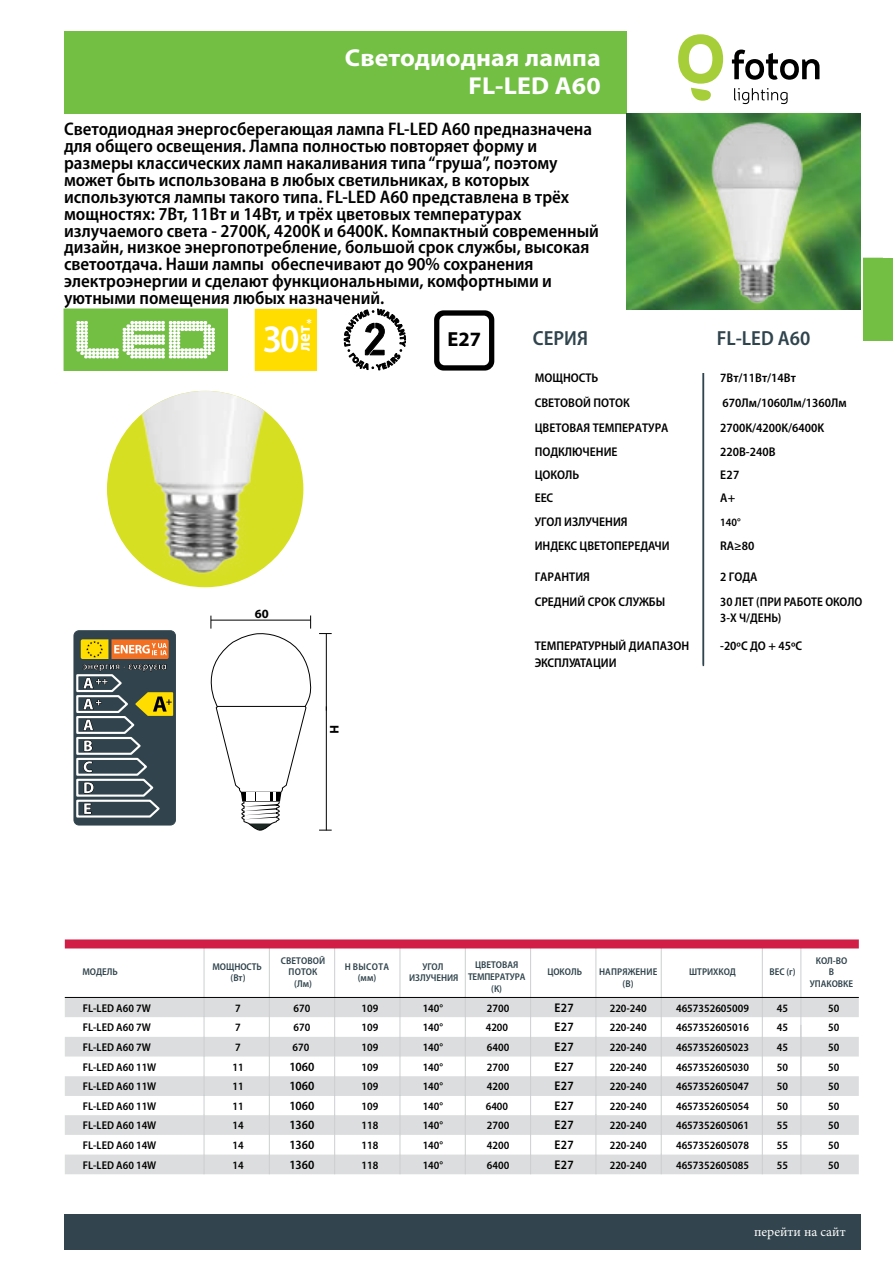
<style>
.page{position:relative;width:893px;height:1263px;background:#fff}
.page>*{position:absolute;margin:0;border:0;box-sizing:border-box;transform-origin:0 0}
.t1{font:600 semi-condensed 39px "Myriad Pro";color:#fff}
.t2{font:700 24.6px/28.2px "Myriad Pro";letter-spacing:.01em;color:#fff;text-align:right;scale:1.05 1}
.t3{font:600 semi-condensed 20.4px "Myriad Pro";color:#30444d}
.t4{font:700 20.4px "Myriad Pro";color:#000}
.t5{font:600 semi-condensed 18.3px/17px "Myriad Pro";color:#000}
.t6{font:700 semi-condensed 17.55px "Myriad Pro";color:#fff}
.t7{font:13.5px "Minion Pro";color:#fff}
.t8{font:600 semi-condensed 12.6px/19.6px "Myriad Pro";color:#000}
.t9{font:700 12.6px "Myriad Pro";color:#000}
.t10{font:600 semi-condensed 11.25px/19.6px "Myriad Pro";color:#000;text-align:justify}
.t11{font:600 semi-condensed 9.9px/11.9px "Myriad Pro";color:#31444d;text-align:center}
.t12{font:600 semi-condensed 9.9px/11.9px "Myriad Pro";letter-spacing:.035em;color:#31444d;text-align:center}
</style>
<div class="page">
<div style="left:863px;top:258px;width:30px;height:82px;background:#72bf44"></div>
<div style="left:64px;top:1214px;width:797px;height:36px;background:#32444d"></div>
<div style="left:64px;top:31px;width:562px;height:83px;background:#72bf44"></div>
<svg style="left:678px;top:34px;width:45px;height:67px"></svg>
<svg style="left:734px;top:88px;width:54px;height:16px"></svg>
<svg style="left:732px;top:50px;width:87px;height:30px"></svg>
<img style="left:626px;top:114px;width:235px;height:195px">
<div style="left:255px;top:309px;width:61px;height:61px;background:#fd0"></div>
<svg style="left:344px;top:308px;width:62px;height:62px"></svg>
<div style="left:64px;top:309px;width:163px;height:61px;background:#72bf44"></div>
<svg style="left:76px;top:321px;width:139px;height:38px"></svg>
<div style="left:74px;top:631px;width:101px;height:194px;background:#31444e;border-radius:5px"></div>
<div style="left:74px;top:630px;width:102px;height:195px;border:1px solid #31444e;border-radius:5px"></div>
<svg style="left:75px;top:639px;width:98px;height:180px"></svg>
<img style="left:709px;top:122px;width:97px;height:182px">
<hr style="left:703px;top:373px;width:1px;height:293px;background:#30444d">
<img style="left:107px;top:391px;width:196px;height:185px">
<svg style="left:319px;top:633px;width:13px;height:1px"></svg>
<svg style="left:319px;top:830px;width:13px;height:1px"></svg>
<hr style="left:326px;top:633px;width:1px;height:78px;background:#000">
<hr style="left:326px;top:706px;width:1px;height:124px;background:#000">
<svg style="left:210px;top:615px;width:102px;height:215px"></svg>
<hr style="left:217px;top:706px;width:88px;height:1px;background:#000">
<hr style="left:204px;top:946px;width:1px;height:51px;background:#ccced0">
<hr style="left:269px;top:946px;width:1px;height:51px;background:#ccced0">
<hr style="left:334px;top:946px;width:1px;height:51px;background:#ccced0">
<hr style="left:400px;top:946px;width:1px;height:51px;background:#ccced0">
<hr style="left:465px;top:946px;width:1px;height:51px;background:#ccced0">
<hr style="left:530px;top:946px;width:1px;height:51px;background:#ccced0">
<hr style="left:596px;top:946px;width:1px;height:51px;background:#ccced0">
<hr style="left:661px;top:946px;width:1px;height:51px;background:#ccced0">
<hr style="left:762px;top:946px;width:1px;height:51px;background:#ccced0">
<hr style="left:801px;top:946px;width:1px;height:51px;background:#ccced0">
<svg style="left:65px;top:998px;width:794px;height:176px"></svg>
<hr style="left:801px;top:1025px;width:1px;height:50px;background:#ccced0">
<hr style="left:65px;top:997px;width:794px;height:1px;background:#000">
<div style="left:65px;top:939px;width:794px;height:9px;background:#d01e46"></div>
<svg style="left:434px;top:310px;width:60px;height:61px"></svg>
<h2 class="t2" style="left:345px;top:43px;width:245px">Светодиодная лампа<br>FL-LED A60</h2>
<p class="t5" style="left:64px;top:120px;width:536px">Светодиодная энергосберегающая лампа FL-LED A60 предназначена для общего освещения. Лампа полностью повторяет форму и размеры классических ламп накаливания типа “груша”, поэтому может быть использована в любых светильниках, в которых используются лампы такого типа. FL-LED A60 представлена в трёх мощностях: 7Вт, 11Вт и 14Вт, и трёх цветовых температурах излучаемого света - 2700К, 4200К и 6400K. Компактный современный дизайн, низкое энергопотребление, большой срок службы, высокая светоотдача. Наши лампы обеспечивают до 90% сохранения электроэнергии и сделают функциональными, комфортными и уютными помещения любых назначений.</p>
<p class="t3" style="left:533px;top:326px;width:57px">СЕРИЯ</p>
<p class="t3" style="left:717px;top:326px;width:95px">FL-LED A60</p>
<h1 class="t1" style="left:263px;top:314px;width:38px">30</h1>
<p class="t6" style="left:293px;top:351px;width:34px;rotate:-90deg">лет<sub>*</sub></p>
<p class="t4" style="left:447px;top:326px;width:35px">E27</p>
<p class="t8" style="left:535px;top:368px;width:65px">МОЩНОСТЬ</p>
<p class="t8" style="left:720px;top:368px;width:77px">7Вт/11Вт/14Вт</p>
<p class="t8" style="left:535px;top:418px;width:135px">ЦВЕТОВАЯ ТЕМПЕРАТУРА</p>
<p class="t8" style="left:720px;top:418px;width:106px">2700К/4200К/6400K</p>
<p class="t8" style="left:535px;top:465px;width:46px">ЦОКОЛЬ</p>
<p class="t8" style="left:720px;top:465px;width:21px">E27</p>
<p class="t8" style="left:535px;top:392px;width:97px">СВЕТОВОЙ ПОТОК</p>
<p class="t8" style="left:723px;top:392px;width:125px">670Лм/1060Лм/1360Лм</p>
<p class="t8" style="left:535px;top:441px;width:84px">ПОДКЛЮЧЕНИЕ</p>
<p class="t8" style="left:720px;top:441px;width:57px">220В-240В</p>
<p class="t8" style="left:535px;top:487px;width:20px">EEC</p>
<p class="t8" style="left:720px;top:487px;width:17px">A+</p>
<p class="t8" style="left:535px;top:511px;width:94px">УГОЛ ИЗЛУЧЕНИЯ</p>
<p class="t10" style="left:720px;top:512px;width:22px">140°</p>
<p class="t8" style="left:535px;top:536px;width:136px">ИНДЕКС ЦВЕТОПЕРЕДАЧИ</p>
<p class="t8" style="left:720px;top:536px;width:36px">RA≥80</p>
<p class="t9" style="left:255px;top:605px;width:15px">60</p>
<p class="t9" style="left:343px;top:725px;width:10px;rotate:90deg">H</p>
<p class="t8" style="left:535px;top:567px;width:57px">ГАРАНТИЯ</p>
<p class="t8" style="left:720px;top:567px;width:39px">2 ГОДА</p>
<p class="t8" style="left:535px;top:591px;width:132px">СРЕДНИЙ СРОК СЛУЖБЫ</p>
<p class="t8" style="left:720px;top:593px;width:144px;line-height:17px">30 ЛЕТ (ПРИ РАБОТЕ ОКОЛО<br>3-Х Ч/ДЕНЬ)</p>
<p class="t8" style="left:535px;top:637px;width:156px;line-height:17px">ТЕМПЕРАТУРНЫЙ ДИАПАЗОН<br>ЭКСПЛУАТАЦИИ</p>
<p class="t8" style="left:720px;top:635px;width:83px">-20ºС ДО + 45ºС</p>
<p class="t11" style="left:281px;top:954px;width:46px">СВЕТОВОЙ<br>ПОТОК (Лм)</p>
<p class="t11" style="left:82px;top:966px;width:37px">МОДЕЛЬ</p>
<p class="t11" style="left:212px;top:960px;width:51px">МОЩНОСТЬ (Bт)</p>
<p class="t11" style="left:810px;top:954px;width:45px">КОЛ-ВО<br>В<br>УПАКОВКЕ</p>
<p class="t11" style="left:468px;top:959px;width:59px">ЦВЕТОВАЯ<br>ТЕМПЕРАТУРА (К)</p>
<p class="t10" style="left:486px;top:998px;width:25px">2700<br>4200<br>6400<br>2700<br>4200</p>
<p class="t12" style="left:345px;top:960px;width:46px">H ВЫСОТА (мм)</p>
<p class="t10" style="left:361px;top:998px;width:18px">109<br>109<br>109<br>109<br>109</p>
<p class="t11" style="left:409px;top:960px;width:51px">УГОЛ<br>ИЗЛУЧЕНИЯ</p>
<p class="t10" style="left:423px;top:998px;width:22px">140° 140° 140° 140° 140°</p>
<p class="t11" style="left:769px;top:966px;width:28px">ВЕС (г)</p>
<p class="t10" style="left:777px;top:998px;width:13px">45<br>45<br>45<br>50<br>50</p>
<p class="t11" style="left:547px;top:966px;width:36px">ЦОКОЛЬ</p>
<p class="t8" style="left:554px;top:997px;width:21px;text-align:justify">E27<br>E27<br>E27<br>E27<br>E27</p>
<p class="t11" style="left:689px;top:966px;width:48px">ШТРИХКОД</p>
<p class="t10" style="left:676px;top:998px;width:74px">4657352605009<br>4657352605016<br>4657352605023<br>4657352605030<br>4657352605047</p>
<p class="t11" style="left:599px;top:966px;width:60px">НАПРЯЖЕНИЕ (В)</p>
<p class="t10" style="left:610px;top:998px;width:39px">220-240<br>220-240<br>220-240<br>220-240<br>220-240</p>
<p class="t10" style="left:828px;top:998px;width:13px">50<br>50<br>50<br>50<br>50</p>
<p class="t10" style="left:83px;top:998px;width:75px;text-align:left">FL-LED A60 7W<br>FL-LED A60 7W<br>FL-LED A60 7W<br>FL-LED A60 11W<br>FL-LED A60 11W</p>
<p class="t10" style="left:232px;top:998px;width:13px;text-align:left">7<br>7<br>7<br>11<br>11</p>
<p class="t10" style="left:292px;top:998px;width:19px">670<br>670<br>670</p>
<p class="t8" style="left:289px;top:1056px;width:27px">1060<br>1060</p>
<p class="t10" style="left:83px;top:1096px;width:75px">FL-LED A60 11W FL-LED A60 14W FL-LED A60 14W FL-LED A60 14W</p>
<p class="t10" style="left:232px;top:1096px;width:13px">11<br>14<br>14<br>14</p>
<p class="t10" style="left:361px;top:1096px;width:18px">109<br>118<br>118<br>118</p>
<p class="t10" style="left:423px;top:1096px;width:22px">140° 140° 140° 140°</p>
<p class="t10" style="left:486px;top:1096px;width:25px">6400<br>2700<br>4200<br>6400</p>
<p class="t8" style="left:554px;top:1095px;width:21px;text-align:justify">E27<br>E27<br>E27<br>E27</p>
<p class="t10" style="left:610px;top:1096px;width:39px">220-240<br>220-240<br>220-240<br>220-240</p>
<p class="t10" style="left:828px;top:1096px;width:13px">50<br>50<br>50<br>50</p>
<p class="t8" style="left:289px;top:1095px;width:27px;text-align:justify">1060<br>1360<br>1360<br>1360</p>
<p class="t10" style="left:777px;top:1096px;width:13px">50<br>55<br>55<br>55</p>
<p class="t10" style="left:676px;top:1096px;width:74px">4657352605054<br>4657352605061<br>4657352605078<br>4657352605085</p>
<p class="t7" style="left:754px;top:1222px;width:93px">перейти на сайт</p>
</div>
